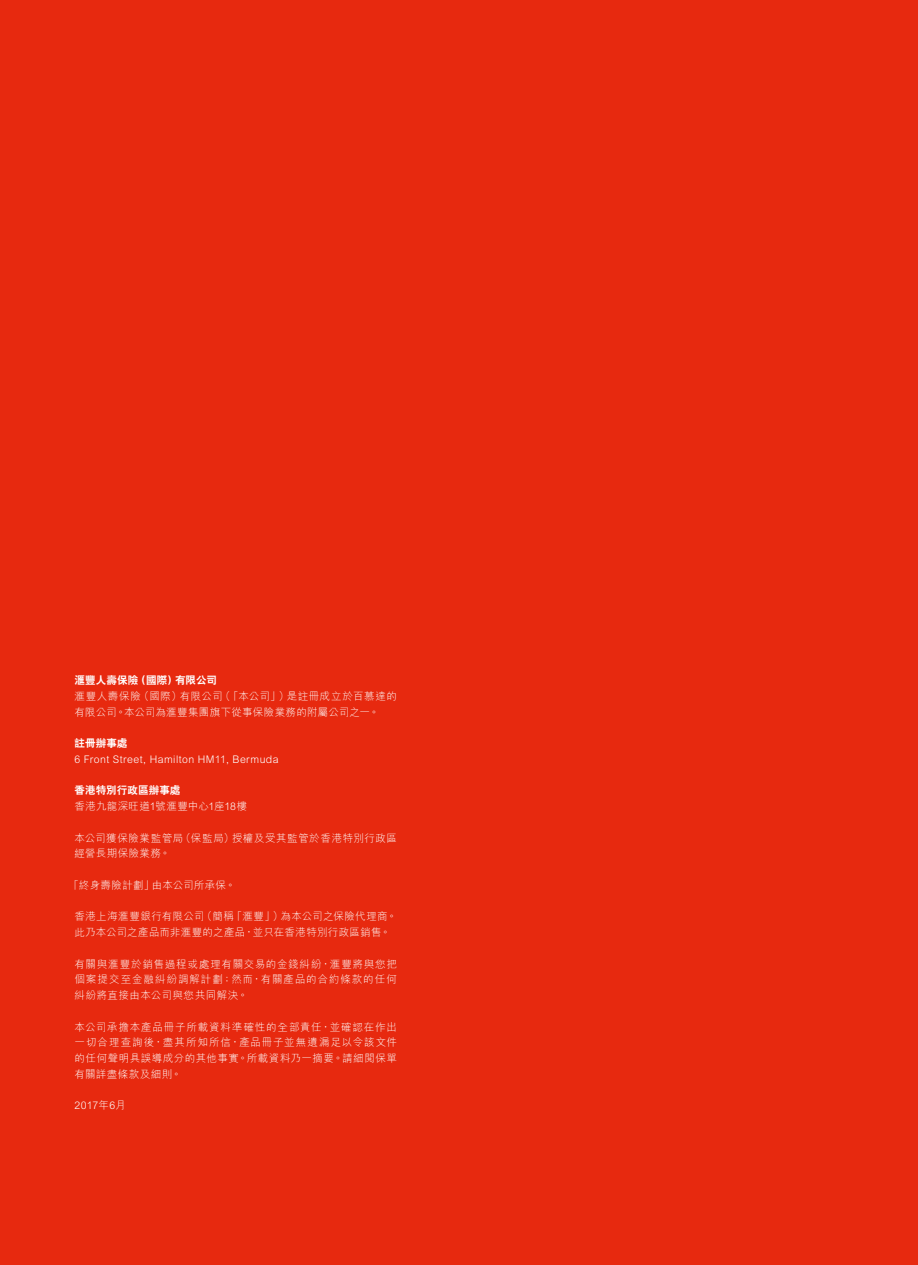
<style>
.page{position:relative;width:918px;height:1265px;background:#e7290f}
.page>*{position:absolute;margin:0;border:0;box-sizing:border-box;transform-origin:0 0}
.t1{font:300 10.5px/15.8px "M Hei HK";letter-spacing:.04em;color:#fff}
.t2{font:800 10.5px "C Hei 2 HK";letter-spacing:.01em;color:#fff}
.t3{font:300 10.5px "M Hei HK";letter-spacing:.015em;color:#fff}
</style>
<div class="page">
<p class="t2" style="left:74px;top:675px;width:144px">滙豐人壽保險（國際）有限公司</p>
<p class="t1" style="left:74px;top:688px;width:324px">滙豐人壽保險（國際）有限公司（「本公司」）是註冊成立於百慕達的有限公司。本公司為滙豐集團旗下從事保險業務的附屬公司之一。</p>
<p class="t2" style="left:74px;top:738px;width:55px">註冊辦事處</p>
<p class="t1" style="left:74px;top:751px;width:206px">6 Front Street, Hamilton HM11, Bermuda</p>
<p class="t2" style="left:74px;top:785px;width:107px">香港特別行政區辦事處</p>
<p class="t3" style="left:74px;top:801px;width:174px">香港九龍深旺道1號滙豐中心1座18樓</p>
<p class="t1" style="left:74px;top:830px;width:324px">本公司獲保險業監管局（保監局）授權及受其監管於香港特別行政區經營長期保險業務。</p>
<p class="t1" style="left:69px;top:877px;width:168px">「終身壽險計劃」由本公司所承保。</p>
<p class="t1" style="left:74px;top:908px;width:324px">香港上海滙豐銀行有限公司（簡稱「滙豐」）為本公司之保險代理商。此乃本公司之產品而非滙豐的之產品，並只在香港特別行政區銷售。</p>
<p class="t1" style="left:74px;top:956px;width:324px;text-align:justify">有關與滙豐於銷售過程或處理有關交易的金錢糾紛，滙豐將與您把個案提交至金融糾紛調解計劃；然而，有關產品的合約條款的任何糾紛將直接由本公司與您共同解決。</p>
<p class="t1" style="left:74px;top:1019px;width:324px;text-align:justify">本公司承擔本產品冊子所載資料準確性的全部責任，並確認在作出一切合理查詢後，盡其所知所信，產品冊子並無遺漏足以令該文件的任何聲明具誤導成分的其他事實。所載資料乃一摘要。請細閱保單有關詳盡條款及細則。</p>
<p class="t3" style="left:74px;top:1100px;width:53px">2017年6月</p>
</div>
